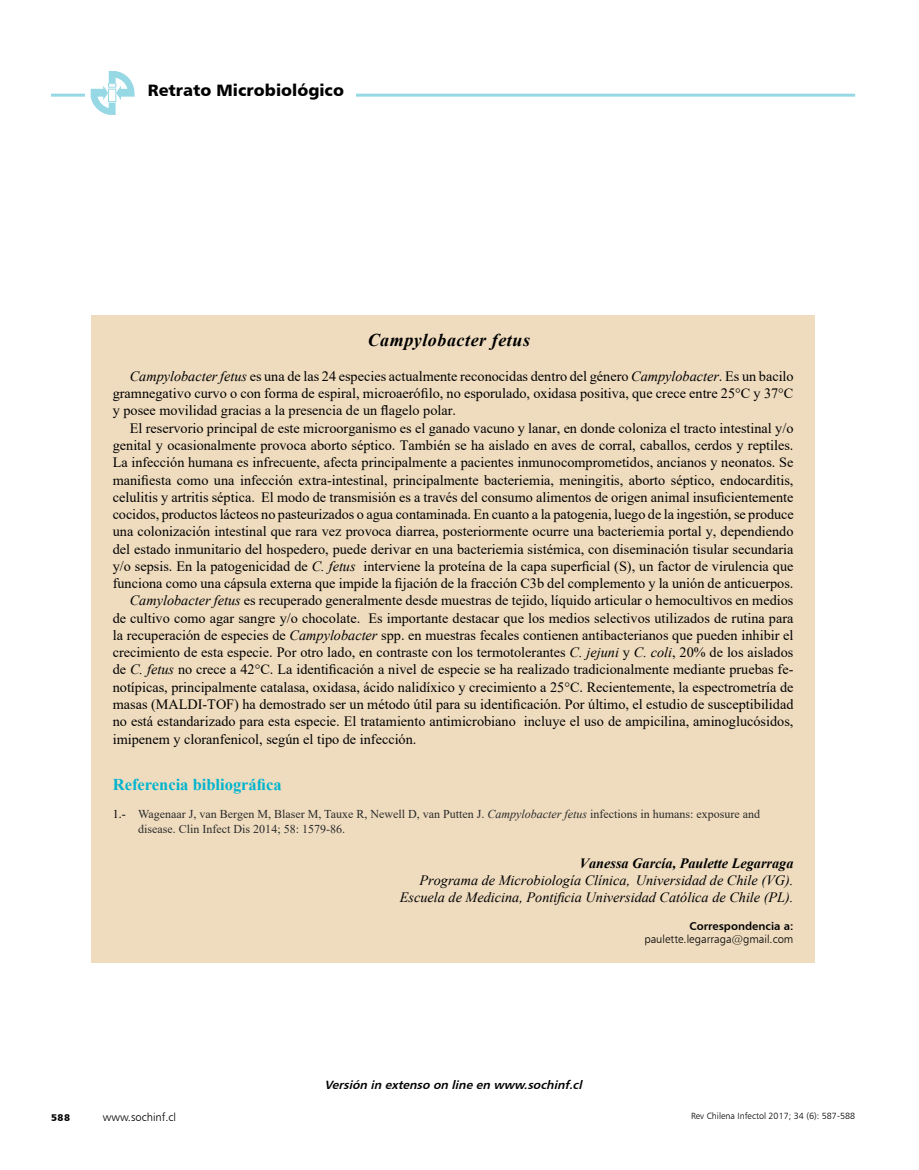
<style>
.page{position:relative;width:919px;height:1170px;background:#fff}
.page>*{position:absolute;margin:0;border:0;box-sizing:border-box;transform-origin:0 0}
.t1{font:italic 700 18px "Times New Roman";letter-spacing:.03em;color:#000}
.t2{font:700 16.5px "Times New Roman";color:#00b4ce}
.t3{font:16.5px "Humanist 777 BT Black B";color:#000}
.t4{font:14.25px/17.2px "Times New Roman";color:#000;text-align:justify}
.t5{font:italic 14.25px/17.2px "Times New Roman";color:#000;text-align:right}
.t6{font:italic 700 14.25px "Times New Roman";color:#000}
.t7{font:12px/15px "Times New Roman";color:#2a2a2a}
.t8{font:italic 12px "Humanist 777 BT Bold B";color:#000}
.t9{font:11.25px "Humanist 777 BT Light B";color:#000}
.t10{font:11.25px "Humanist 777 BT Bold B";color:#000}
.t11{font:9.75px "Humanist 777 BT Black B";color:#000}
.t12{font:9px "Humanist 777 BT Light B";color:#000}
.s1{font-style:italic}
.s2{color:#000}
</style>
<div class="page">
<hr style="left:51px;top:94px;width:804px;height:3px;background:#97d8e5">
<div style="left:85px;top:90px;width:55px;height:10px;background:#fff"></div>
<svg style="left:91px;top:71px;width:44px;height:44px"></svg>
<div style="left:137px;top:79px;width:218px;height:30px;background:#fff"></div>
<div style="left:91px;top:315px;width:723px;height:647px;background:#efdcbf"></div>
<p class="t3" style="left:148px;top:80px;width:198px">Retrato Microbiológico</p>
<p class="t1" style="left:367px;top:328px;width:164px">Campylobacter fetus</p>
<p class="t4" style="left:113px;top:367px;width:682px;text-indent:17px"><span class="s1">Campylobacter fetus</span> es una de las 24 especies actualmente reconocidas dentro del género <span class="s1">Campylobacter</span>. Es un bacilo gramnegativo curvo o con forma de espiral, microaerófilo, no esporulado, oxidasa positiva, que crece entre 25°C y 37°C y posee movilidad gracias a la presencia de un flagelo polar.</p>
<p class="t4" style="left:130px;top:419px;width:665px">El reservorio principal de este microorganismo es el ganado vacuno y lanar, en donde coloniza el tracto intestinal y/o</p>
<p class="t4" style="left:113px;top:436px;width:682px">genital y ocasionalmente provoca aborto séptico. También se ha aislado en aves de corral, caballos, cerdos y reptiles.</p>
<p class="t4" style="left:113px;top:453px;width:682px">La infección humana es infrecuente, afecta principalmente a pacientes inmunocomprometidos, ancianos y neonatos. Se</p>
<p class="t4" style="left:113px;top:470px;width:682px">manifiesta como una infección extra-intestinal, principalmente bacteriemia, meningitis, aborto séptico, endocarditis,</p>
<p class="t4" style="left:113px;top:488px;width:682px">celulitis y artritis séptica. El modo de transmisión es a través del consumo alimentos de origen animal insuficientemente</p>
<p class="t4" style="left:113px;top:505px;width:682px">cocidos, productos lácteos no pasteurizados o agua contaminada. En cuanto a la patogenia, luego de la ingestión, se produce</p>
<p class="t4" style="left:113px;top:522px;width:682px">una colonización intestinal que rara vez provoca diarrea, posteriormente ocurre una bacteriemia portal y, dependiendo</p>
<p class="t4" style="left:113px;top:539px;width:682px">del estado inmunitario del hospedero, puede derivar en una bacteriemia sistémica, con diseminación tisular secundaria</p>
<p class="t4" style="left:113px;top:557px;width:682px">y/o sepsis. En la patogenicidad de <span class="s1">C. fetus</span> interviene la proteína de la capa superficial (S), un factor de virulencia que</p>
<p class="t4" style="left:113px;top:574px;width:682px">funciona como una cápsula externa que impide la fijación de la fracción C3b del complemento y la unión de anticuerpos.</p>
<p class="t4" style="left:130px;top:591px;width:665px"><span class="s1">Camylobacter fetus</span> es recuperado generalmente desde muestras de tejido, líquido articular o hemocultivos en medios</p>
<p class="t4" style="left:113px;top:608px;width:682px">de cultivo como agar sangre y/o chocolate. Es importante destacar que los medios selectivos utilizados de rutina para</p>
<p class="t4" style="left:113px;top:626px;width:682px">la recuperación de especies de <span class="s1">Campylobacter</span> spp. en muestras fecales contienen antibacterianos que pueden inhibir el</p>
<p class="t4" style="left:113px;top:643px;width:682px">crecimiento de esta especie. Por otro lado, en contraste con los termotolerantes <span class="s1">C. jejuni</span> y <span class="s1">C. coli</span>, 20% de los aislados</p>
<p class="t4" style="left:113px;top:660px;width:682px">de <span class="s1">C. fetus</span> no crece a 42°C. La identificación a nivel de especie se ha realizado tradicionalmente mediante pruebas fe-</p>
<p class="t4" style="left:113px;top:677px;width:682px">notípicas, principalmente catalasa, oxidasa, ácido nalidíxico y crecimiento a 25°C. Recientemente, la espectrometría de</p>
<p class="t4" style="left:113px;top:695px;width:682px">masas (MALDI-TOF) ha demostrado ser un método útil para su identificación. Por último, el estudio de susceptibilidad</p>
<p class="t4" style="left:113px;top:712px;width:682px">no está estandarizado para esta especie. El tratamiento antimicrobiano incluye el uso de ampicilina, aminoglucósidos,</p>
<p class="t4" style="left:113px;top:729px;width:305px">imipenem y cloranfenicol, según el tipo de infección.</p>
<p class="t2" style="left:113px;top:772px;width:170px">Referencia bibliográfica</p>
<p class="t7" style="left:138px;top:806px;width:623px;text-indent:-26px"><span class="s2">1.-</span> Wagenaar J, van Bergen M, Blaser M, Tauxe R, Newell D, van Putten J. <span class="s1">Campylobacter fetus</span> infections in humans: exposure and disease. Clin Infect Dis 2014; 58: 1579-86.</p>
<p class="t6" style="left:579px;top:853px;width:215px">Vanessa García, Paulette Legarraga</p>
<p class="t5" style="left:400px;top:871px;width:395px">Programa de Microbiología Clínica, Universidad de Chile (VG).<br>Escuela de Medicina, Pontificia Universidad Católica de Chile (PL).</p>
<p class="t10" style="left:689px;top:918px;width:105px">Correspondencia a:</p>
<p class="t9" style="left:644px;top:932px;width:151px">paulette.legarraga@gmail.com</p>
<p class="t11" style="left:51px;top:1111px;width:20px">588</p>
<p class="t9" style="left:103px;top:1110px;width:75px">www.sochinf.cl</p>
<p class="t8" style="left:324px;top:1077px;width:262px">Versión in extenso on line en www.sochinf.cl</p>
<p class="t12" style="left:691px;top:1110px;width:166px">Rev Chilena Infectol 2017; 34 (6): 587-588</p>
</div>
